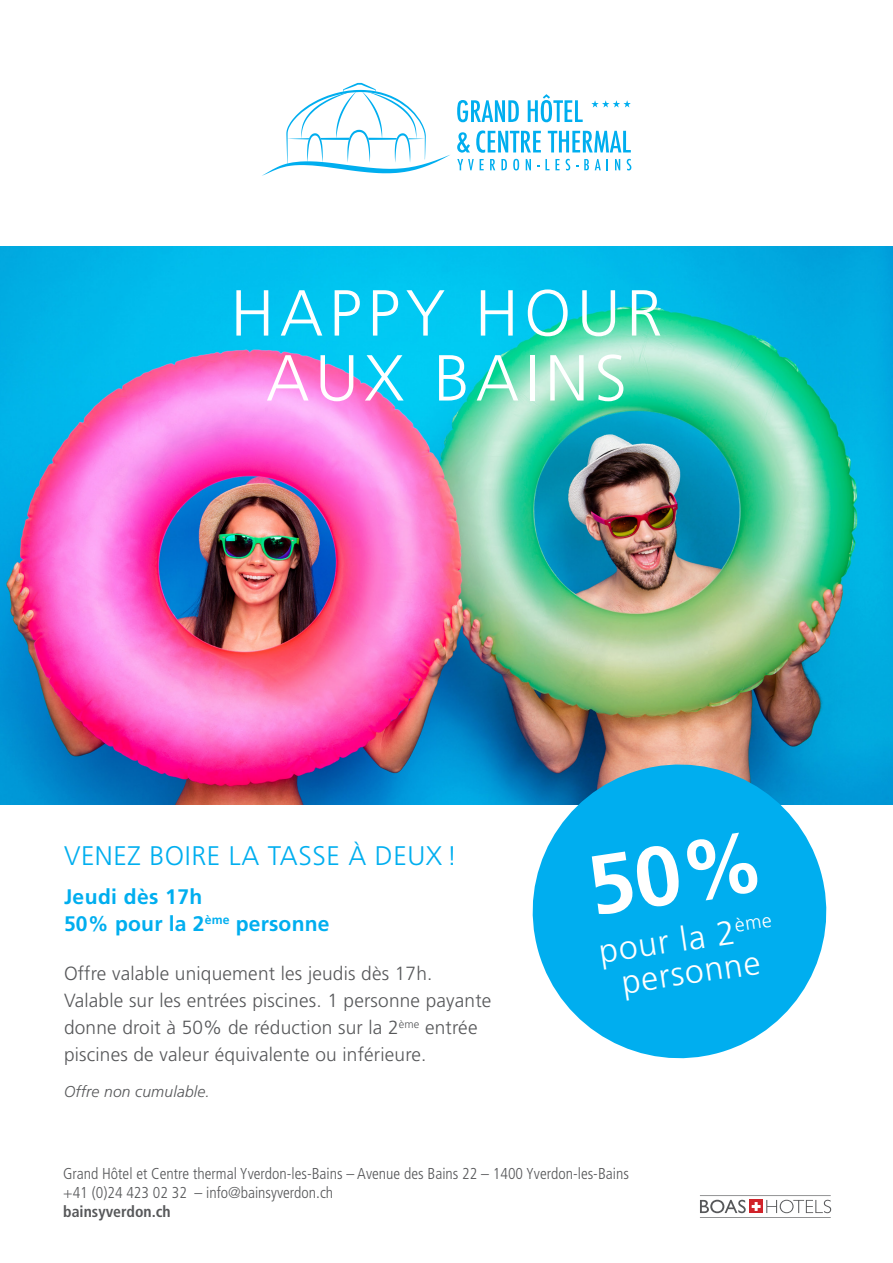
<style>
.page{position:relative;width:893px;height:1263px;background:#fff}
.page>*{position:absolute;margin:0;border:0;box-sizing:border-box;transform-origin:0 0}
.t1{font:300 64.95px/64.9px "Frutiger LT Std";letter-spacing:.09em;color:#fff;text-align:center}
.t2{font:300 33.6px/33.8px "Frutiger LT Std";color:#fff;text-align:center}
.t3{font:300 26.85px "Frutiger LT Std";letter-spacing:.02em;color:#00aeef}
.t4{font:700 21px/26.8px "Frutiger LT Std";letter-spacing:.01em;color:#00aeef}
.t5{font:300 19.05px/26.8px "Frutiger LT Std";letter-spacing:.01em;color:#57585a}
.t6{font:300 condensed 15.75px/18.9px "Frutiger LT Std";color:#57585a}
.t7{font:italic 300 15.75px "Frutiger LT Std";letter-spacing:.01em;color:#57585a}
.t8{font:700 condensed 15.75px "Frutiger LT Std";color:#57585a}
</style>
<div class="page">
<img style="left:0;top:246px;width:893px;height:558px">
<svg style="left:262px;top:83px;width:188px;height:93px"></svg>
<svg style="left:457px;top:100px;width:62px;height:22px"></svg>
<svg style="left:528px;top:94px;width:55px;height:28px"></svg>
<svg style="left:457px;top:132px;width:13px;height:21px"></svg>
<svg style="left:476px;top:130px;width:65px;height:23px"></svg>
<svg style="left:548px;top:131px;width:83px;height:21px"></svg>
<svg style="left:457px;top:159px;width:17px;height:11px"></svg>
<svg style="left:480px;top:159px;width:4px;height:11px"></svg>
<svg style="left:490px;top:159px;width:5px;height:11px"></svg>
<svg style="left:501px;top:159px;width:6px;height:11px"></svg>
<svg style="left:513px;top:159px;width:6px;height:11px"></svg>
<svg style="left:526px;top:159px;width:5px;height:11px"></svg>
<svg style="left:537px;top:159px;width:12px;height:11px"></svg>
<svg style="left:555px;top:159px;width:4px;height:11px"></svg>
<svg style="left:566px;top:159px;width:4px;height:11px"></svg>
<svg style="left:584px;top:159px;width:5px;height:11px"></svg>
<svg style="left:595px;top:159px;width:6px;height:11px"></svg>
<svg style="left:615px;top:159px;width:5px;height:11px"></svg>
<svg style="left:627px;top:159px;width:4px;height:11px"></svg>
<svg style="left:591px;top:100px;width:40px;height:8px"></svg>
<svg style="left:516px;top:748px;width:327px;height:311px;fill:#00aeef"></svg>
<svg style="left:700px;top:1195px;width:131px;height:23px"></svg>
<div style="left:590px;top:831px;width:169px;height:84px;background:#00aeef"></div>
<h1 class="t1" style="left:231px;top:282px;width:433px">HAPPY HOUR<br>AUX BAINS</h1>
<h3 class="t3" style="left:64px;top:840px;width:395px">VENEZ BOIRE LA TASSE À DEUX !</h3>
<p class="t4" style="left:64px;top:883px;width:267px">Jeudi dès 17h<br>50% pour la 2<sup>ème</sup> personne</p>
<p class="t5" style="left:64px;top:960px;width:429px">Offre valable uniquement les jeudis dès 17h.<br>Valable sur les entrées piscines. 1 personne payante donne droit à 50% de réduction sur la 2<sup>ème</sup> entrée piscines de valeur équivalente ou inférieure.</p>
<p class="t7" style="left:64px;top:1082px;width:147px">Offre non cumulable.</p>
<h2 class="t2" style="left:597px;top:936px;width:177px;rotate:-9deg">pour la 2<sup>ème </sup>personne</h2>
<p class="t6" style="left:63px;top:1164px;width:567px">Grand Hôtel et Centre thermal Yverdon-les-Bains – Avenue des Bains 22 – 1400 Yverdon-les-Bains +41 (0)24 423 02 32 – info@bainsyverdon.ch</p>
<p class="t8" style="left:63px;top:1202px;width:109px">bainsyverdon.ch</p>
</div>
